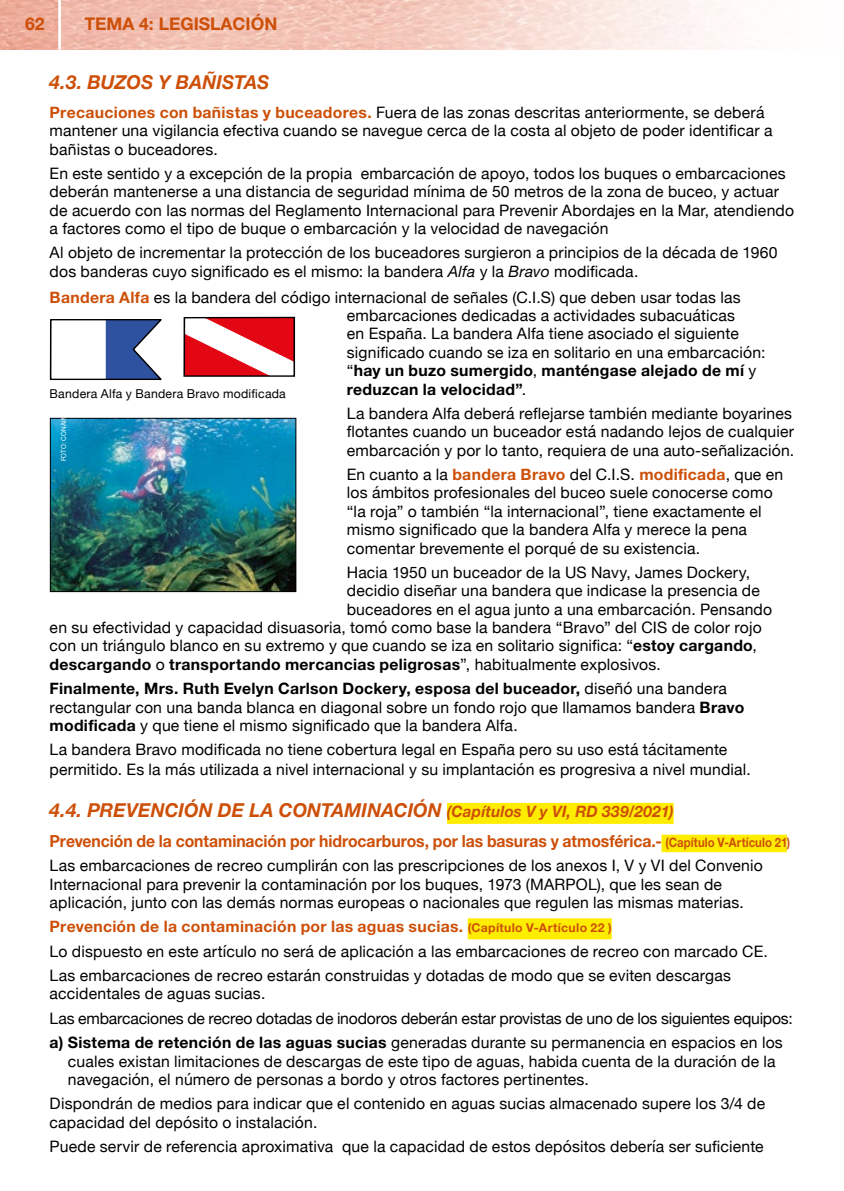
<style>
.page{position:relative;width:844px;height:1191px;background:#fff}
.page>*{position:absolute;margin:0;border:0;box-sizing:border-box;transform-origin:0 0}
.t1{font:italic 700 19.25px "Helvetica Neue";letter-spacing:.005em;color:#cd4f08}
.t2{font:700 17.5px "Helvetica Neue";color:#cd4f08}
.t3{font:700 16.62px "Helvetica Neue";letter-spacing:-.005em;color:#cd4f08;scale:.94 1}
.t4{font:15.75px/18.4px "Helvetica Neue";letter-spacing:.01em;color:#000}
.t5{font:15.75px/24.3px "Helvetica Neue";letter-spacing:-.01em;color:#000}
.t6{font:700 15.75px "Helvetica Neue";letter-spacing:.02em;color:#000}
.t7{font:12.25px "Helvetica Neue";letter-spacing:.02em;color:#000}
.t8{font:7px "Helvetica Neue";letter-spacing:.02em;color:#fff;scale:.9 1}
.s1{font-weight:700;color:#cd4f08}
.s2{font-style:italic}
.s3{font-weight:700}
.s4{font-weight:400}
.s5{font-size:15.75px}
.s6{font-size:12.95px}
.s7{font-weight:700;font-size:12.25px;color:#cd4f08}
.s8{font-family:"Helvetica Neue LT Std";font-weight:700}
</style>
<div class="page">
<img style="left:61px;top:0;width:665px;height:50px">
<img style="left:0;top:0;width:58px;height:50px">
<div style="left:447px;top:803px;width:226px;height:21px;background:#ffed00"></div>
<div style="left:661px;top:834px;width:125px;height:18px;background:#ffed00"></div>
<div style="left:467px;top:918px;width:144px;height:21px;background:#ffed00"></div>
<svg style="left:50px;top:319px;width:112px;height:61px"></svg>
<svg style="left:185px;top:319px;width:108px;height:56px"></svg>
<div style="left:183px;top:317px;width:112px;height:60px;border:1px solid #000"></div>
<img style="left:52px;top:420px;width:242px;height:170px">
<div style="left:50px;top:418px;width:246px;height:174px;border:1px solid #000"></div>
<p class="t2" style="left:25px;top:13px;width:21px">62</p>
<p class="t2" style="left:84px;top:13px;width:194px">TEMA 4: LEGISLACIÓN</p>
<p class="t1" style="left:50px;top:71px;width:221px">4.3. BUZOS Y BAÑISTAS</p>
<p class="t4" style="left:50px;top:104px;width:724px"><span class="s1">Precauciones con bañistas y buceadores.</span> Fuera de las zonas descritas anteriormente, se deberá mantener una vigilancia efectiva cuando se navegue cerca de la costa al objeto de poder identificar a bañistas o buceadores.</p>
<p class="t4" style="left:50px;top:165px;width:745px">En este sentido y a excepción de la propia embarcación de apoyo, todos los buques o embarcaciones deberán mantenerse a una distancia de seguridad mínima de 50 metros de la zona de buceo, y actuar de acuerdo con las normas del Reglamento Internacional para Prevenir Abordajes en la Mar, atendiendo a factores como el tipo de buque o embarcación y la velocidad de navegación</p>
<p class="t4" style="left:50px;top:244px;width:729px">Al objeto de incrementar la protección de los buceadores surgieron a principios de la década de 1960 dos banderas cuyo significado es el mismo: la bandera <span class="s2">Alfa</span> y la <span class="s2">Bravo</span> modificada.</p>
<p class="t4" style="left:347px;top:289px;width:420px;text-indent:-297px"><span class="s1">Bandera Alfa</span> es la bandera del código internacional de señales (C.I.S) que deben usar todas las embarcaciones dedicadas a actividades subacuáticas<br>en España. La bandera Alfa tiene asociado el siguiente significado cuando se iza en solitario en una embarcación: “<span class="s3">hay un buzo sumergido</span>, <span class="s3">manténgase alejado de mí</span> y <span class="s3">reduzcan la velocidad”</span>.</p>
<p class="t4" style="left:347px;top:405px;width:449px">La bandera Alfa deberá reflejarse también mediante boyarines flotantes cuando un buceador está nadando lejos de cualquier embarcación y por lo tanto, requiera de una auto-señalización.</p>
<p class="t4" style="left:347px;top:466px;width:438px">En cuanto a la <span class="s1">bandera Bravo</span> del C.I.S. <span class="s1">modificada</span>, que en los ámbitos profesionales del buceo suele conocerse como “la roja” o también “la internacional”, tiene exactamente el mismo significado que la bandera Alfa y merece la pena comentar brevemente el porqué de su existencia.</p>
<p class="t4" style="left:347px;top:564px;width:405px">Hacia 1950 un buceador de la US Navy, James Dockery,</p>
<p class="t4" style="left:347px;top:582px;width:414px">decidio diseñar una bandera que indicase la presencia de</p>
<p class="t4" style="left:347px;top:601px;width:427px">buceadores en el agua junto a una embarcación. Pensando</p>
<p class="t4" style="left:50px;top:619px;width:713px">en su efectividad y capacidad disuasoria, tomó como base la bandera “Bravo” del CIS de color rojo</p>
<p class="t4" style="left:50px;top:637px;width:708px">con un triángulo blanco en su extremo y que cuando se iza en solitario significa: “<span class="s3">estoy cargando</span>,</p>
<p class="t6" style="left:50px;top:654px;width:612px">descargando <span class="s4">o</span> transportando mercancias peligrosas<span class="s4">”, habitualmente explosivos.</span></p>
<p class="t4" style="left:50px;top:680px;width:696px"><span class="s3">Finalmente, Mrs. Ruth Evelyn Carlson Dockery, esposa del buceador,</span> diseñó una bandera rectangular con una banda blanca en diagonal sobre un fondo rojo que llamamos bandera <span class="s3">Bravo modificada</span> y que tiene el mismo significado que la bandera Alfa.</p>
<p class="t4" style="left:50px;top:741px;width:702px;line-height:19.2px">La bandera Bravo modificada no tiene cobertura legal en España pero su uso está tácitamente permitido. Es la más utilizada a nivel internacional y su implantación es progresiva a nivel mundial.</p>
<p class="t1" style="left:50px;top:798px;width:625px">4.4. PREVENCIÓN DE LA CONTAMINACIÓN <span class="s5">(Capítulos V y VI, RD 339/2021)</span></p>
<p class="t3" style="left:50px;top:830px;width:789px">Prevención de la contaminación por hidrocarburos, por las basuras y atmosférica.- <span class="s6">(Capítulo V-Artículo 21)</span></p>
<p class="t4" style="left:50px;top:857px;width:714px">Las embarcaciones de recreo cumplirán con las prescripciones de los anexos I, V y VI del Convenio<br>Internacional para prevenir la contaminación por los buques, 1973 (MARPOL), que les sean de aplicación, junto con las demás normas europeas o nacionales que regulen las mismas materias.</p>
<p class="t4" style="left:50px;top:915px;width:719px;line-height:24.3px"><span class="s1">Prevención de la contaminación por las aguas sucias.</span> <span class="s7">(Capítulo V-Artículo 22 )<br></span>Lo dispuesto en este artículo no será de aplicación a las embarcaciones de recreo con marcado CE.<br>Las embarcaciones de recreo estarán construidas y dotadas de modo que se eviten descargas</p>
<p class="t5" style="left:50px;top:982px;width:744px">accidentales de aguas sucias.<br>Las embarcaciones de recreo dotadas de inodoros deberán estar provistas de uno de los siguientes equipos: <span class="s8">a) Sistema de retención de las aguas sucias</span> generadas durante su permanencia en espacios en los</p>
<p class="t4" style="left:68px;top:1052px;width:709px">cuales existan limitaciones de descargas de este tipo de aguas, habida cuenta de la duración de la navegación, el número de personas a bordo y otros factores pertinentes.</p>
<p class="t4" style="left:50px;top:1095px;width:716px">Dispondrán de medios para indicar que el contenido en aguas sucias almacenado supere los 3/4 de capacidad del depósito o instalación.</p>
<p class="t4" style="left:50px;top:1138px;width:715px">Puede servir de referencia aproximativa que la capacidad de estos depósitos debería ser suficiente</p>
<p class="t7" style="left:50px;top:385px;width:238px">Bandera Alfa y Bandera Bravo modificada</p>
<p class="t8" style="left:59px;top:461px;width:58px;rotate:-90deg">FOTO: CONAIMA</p>
</div>
